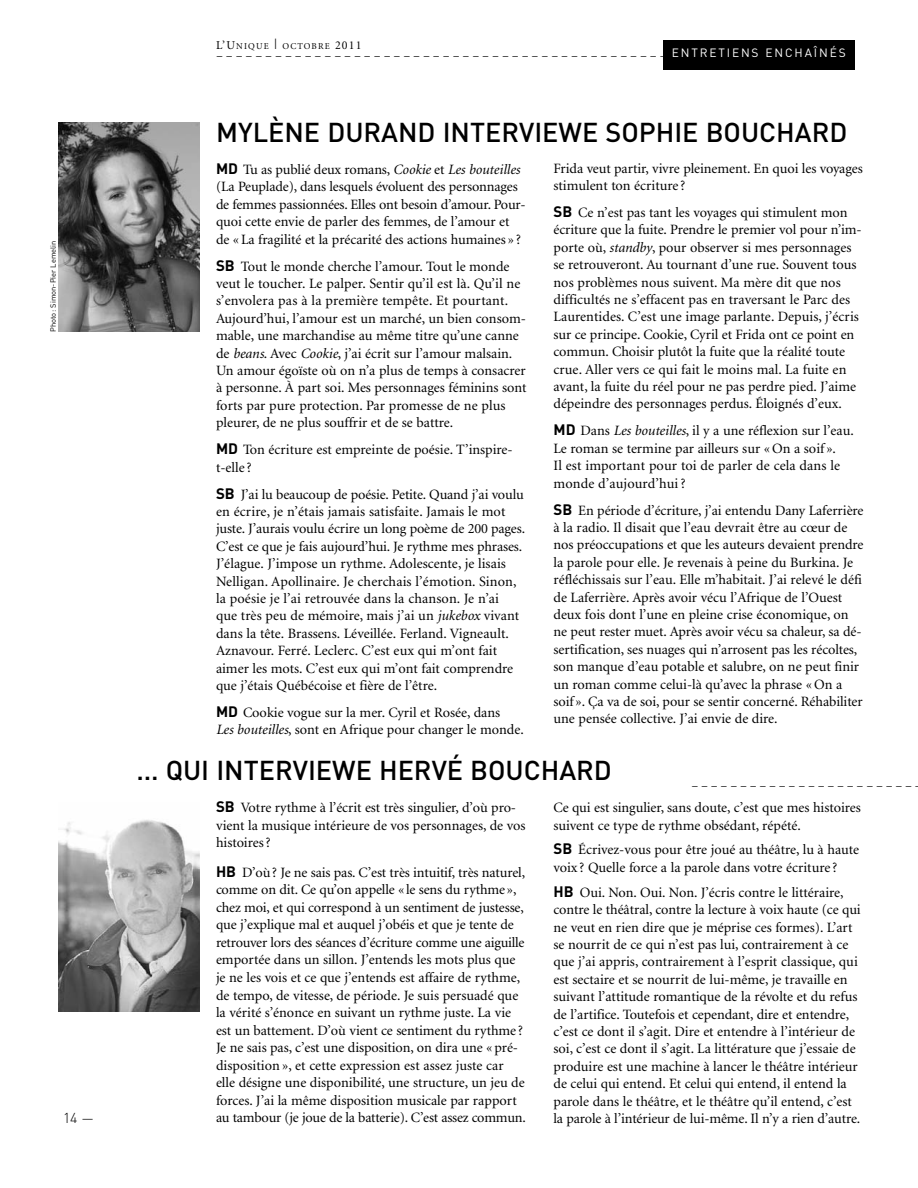
<style>
.page{position:relative;width:918px;height:1188px;background:#fff}
.page>*{position:absolute;margin:0;border:0;box-sizing:border-box;transform-origin:0 0}
.t1{font:500 27px "DIN";color:#000}
.t2{font:14.25px/17.4px "Minion";color:#000}
.t3{font:300 14.25px "DIN";color:#000}
.t4{font:300 13.5px "DIN";color:#000}
.t5{font:11.85px "DIN";letter-spacing:.155em;color:#fff}
.t6{font:9px "Minion";letter-spacing:.125em;color:#000}
.t7{font:7.5px "DIN";color:#000}
.s1{font-size:12px}
.s2{font-size:15.6px}
.s3{color:#fff}
.s4{font-family:"DIN";font-weight:700;font-size:15px}
.s5{font-style:italic}
</style>
<div class="page">
<div style="left:663px;top:40px;width:192px;height:30px;background:#000"></div>
<img style="left:59px;top:122px;width:141px;height:210px">
<img style="left:59px;top:820px;width:141px;height:192px">
<p class="t7" style="left:50px;top:332px;width:93px;rotate:-90deg">Photo: Simon-Pier Lemelin</p>
<p class="t3" style="left:63px;top:1113px;width:33px">14 —</p>
<p class="t6" style="left:216px;top:42px;width:147px"><span class="s1">L’U</span>NIQUE <span class="s2">|</span> OCTOBRE <span class="s1">2011</span></p>
<p class="t5" style="left:672px;top:49px;width:175px">ENTRETIENS ENCHAÎNÉS</p>
<p class="t4" style="left:216px;top:50px;width:650px">–––––––––––––––––––––––––––––––––––––––––––––––––––––––––––––––––<span class="s3">–</span></p>
<h1 class="t1" style="left:216px;top:123px;width:633px">MYLÈNE DURAND INTERVIEWE SOPHIE BOUCHARD</h1>
<p class="t2" style="left:216px;top:162px;width:311px"><span class="s4">MD</span> Tu as publié deux romans, <span class="s5">Cookie</span> et <span class="s5">Les bouteilles </span>(La Peuplade), dans lesquels évoluent des personnages de femmes passionnées. Elles ont besoin d’amour. Pour - quoi cette envie de parler des femmes, de l’amour et de « La fragilité et la précarité des actions humaines » ?</p>
<p class="t2" style="left:216px;top:259px;width:312px"><span class="s4">SB</span> Tout le monde cherche l’amour. Tout le monde veut le toucher. Le palper. Sentir qu’il est là. Qu’il ne s’envolera pas à la première tempête. Et pourtant.<br>Aujourd’hui, l’amour est un marché, un bien consom&shy;mable, une marchandise au même titre qu’une canne de <span class="s5">beans</span>. Avec <span class="s5">Cookie</span>, j’ai écrit sur l’amour malsain.<br>Un amour égoïste où on n’a plus de temps à consacrer à personne. À part soi. Mes personnages féminins sont forts par pure protection. Par promesse de ne plus pleurer, de ne plus souffrir et de se battre.</p>
<p class="t2" style="left:216px;top:442px;width:298px"><span class="s4">MD</span> Ton écriture est empreinte de poésie. T’inspire&shy;t-elle ?</p>
<p class="t2" style="left:216px;top:487px;width:311px"><span class="s4">SB</span> J’ai lu beaucoup de poésie. Petite. Quand j’ai voulu en écrire, je n’étais jamais satisfaite. Jamais le mot juste. J’aurais voulu écrire un long poème de 200 pages.<br>C’est ce que je fais aujourd’hui. Je rythme mes phrases.<br>J’élague. J’impose un rythme. Adolescente, je lisais Nelligan. Apollinaire. Je cherchais l’émotion. Sinon, la poésie je l’ai retrouvée dans la chanson. Je n’ai<br>que très peu de mémoire, mais j’ai un <span class="s5">jukebox</span> vivant dans la tête. Brassens. Léveillée. Ferland. Vigneault.<br>Aznavour. Ferré. Leclerc. C’est eux qui m’ont fait aimer les mots. C’est eux qui m’ont fait comprendre que j’étais Québécoise et fière de l’être.</p>
<p class="t2" style="left:216px;top:705px;width:309px"><span class="s4">MD</span> Cookie vogue sur la mer. Cyril et Rosée, dans<br><span class="s5">Les bouteilles</span>, sont en Afrique pour changer le monde.</p>
<p class="t2" style="left:554px;top:161px;width:311px">Frida veut partir, vivre pleinement. En quoi les voyages stimulent ton écriture ?</p>
<p class="t2" style="left:554px;top:205px;width:310px"><span class="s4">SB</span> Ce n’est pas tant les voyages qui stimulent mon écriture que la fuite. Prendre le premier vol pour n’im - porte où, <span class="s5">standby</span>, pour observer si mes personnages se retrouveront. Au tournant d’une rue. Souvent tous nos problèmes nous suivent. Ma mère dit que nos difficultés ne s’effacent pas en traversant le Parc des Laurentides. C’est une image parlante. Depuis, j’écris sur ce principe. Cookie, Cyril et Frida ont ce point en commun. Choisir plutôt la fuite que la réalité toute crue. Aller vers ce qui fait le moins mal. La fuite en avant, la fuite du réel pour ne pas perdre pied. J’aime dépeindre des personnages perdus. Éloignés d’eux.</p>
<p class="t2" style="left:553px;top:423px;width:302px"><span class="s4">MD</span> Dans <span class="s5">Les bouteilles</span>, il y a une réflexion sur l’eau.<br>Le roman se termine par ailleurs sur « On a soif ».<br>Il est important pour toi de parler de cela dans le monde d’aujourd’hui ?</p>
<p class="t2" style="left:554px;top:503px;width:312px"><span class="s4">SB</span> En période d’écriture, j’ai entendu Dany Laferrière à la radio. Il disait que l’eau devrait être au cœur de nos préoccupations et que les auteurs devaient prendre la parole pour elle. Je revenais à peine du Burkina. Je réfléchissais sur l’eau. Elle m’habitait. J’ai relevé le défi de Laferrière. Après avoir vécu l’Afrique de l’Ouest deux fois dont l’une en pleine crise économique, on ne peut rester muet. Après avoir vécu sa chaleur, sa dé - sertification, ses nuages qui n’arrosent pas les récoltes, son manque d’eau potable et salubre, on ne peut finir un roman comme celui-là qu’avec la phrase « On a soif ». Ça va de soi, pour se sentir concerné. Réhabili ter une pensée collective. J’ai envie de dire.</p>
<h1 class="t1" style="left:137px;top:761px;width:477px">... QUI INTERVIEWE HERVÉ BOUCHARD</h1>
<p class="t4" style="left:692px;top:780px;width:222px">–––––––––––––––––––––––</p>
<p class="t2" style="left:216px;top:800px;width:311px"><span class="s4">SB</span> Votre rythme à l’écrit est très singulier, d’où pro - vient la musique intérieure de vos personnages, de vos histoires ?</p>
<p class="t2" style="left:216px;top:865px;width:311px"><span class="s4">HB</span> D’où ? Je ne sais pas. C’est très intuitif, très naturel, comme on dit. Ce qu’on appelle « le sens du rythme », chez moi, et qui correspond à un sentiment de justesse, que j’explique mal et auquel j’obéis et que je tente de retrouver lors des séances d’écriture comme une aiguille emportée dans un sillon. J’entends les mots plus que je ne les vois et ce que j’entends est affaire de rythme, de tempo, de vitesse, de période. Je suis persuadé que la vérité s’énonce en suivant un rythme juste. La vie est un battement. D’où vient ce sentiment du rythme ?<br>Je ne sais pas, c’est une disposition, on dira une « pré - disposition », et cette expression est assez juste car elle désigne une disponibilité, une structure, un jeu de forces. J’ai la même disposition musicale par rapport au tambour (je joue de la batterie). C’est assez commun.</p>
<p class="t2" style="left:553px;top:800px;width:309px">Ce qui est singulier, sans doute, c’est que mes histoires suivent ce type de rythme obsédant, répété.</p>
<p class="t2" style="left:554px;top:842px;width:307px"><span class="s4">SB</span> Écrivez-vous pour être joué au théâtre, lu à haute voix ? Quelle force a la parole dans votre écriture ?</p>
<p class="t2" style="left:554px;top:885px;width:309px"><span class="s4">HB</span> Oui. Non. Oui. Non. J’écris contre le littéraire, contre le théâtral, contre la lecture à voix haute (ce qui ne veut en rien dire que je méprise ces formes). L’art se nourrit de ce qui n’est pas lui, contrairement à ce que j’ai appris, contrairement à l’esprit classique, qui est sectaire et se nourrit de lui-même, je travaille en suivant l’attitude romantique de la révolte et du refus de l’artifice. Toutefois et cependant, dire et entendre, c’est ce dont il s’agit. Dire et entendre à l’intérieur de soi, c’est ce dont il s’agit. La littérature que j’essaie de produire est une machine à lancer le théâtre intérieur de celui qui entend. Et celui qui entend, il entend la parole dans le théâtre, et le théâtre qu’il entend, c’est la parole à l’intérieur de lui-même. Il n’y a rien d’autre.</p>
</div>
